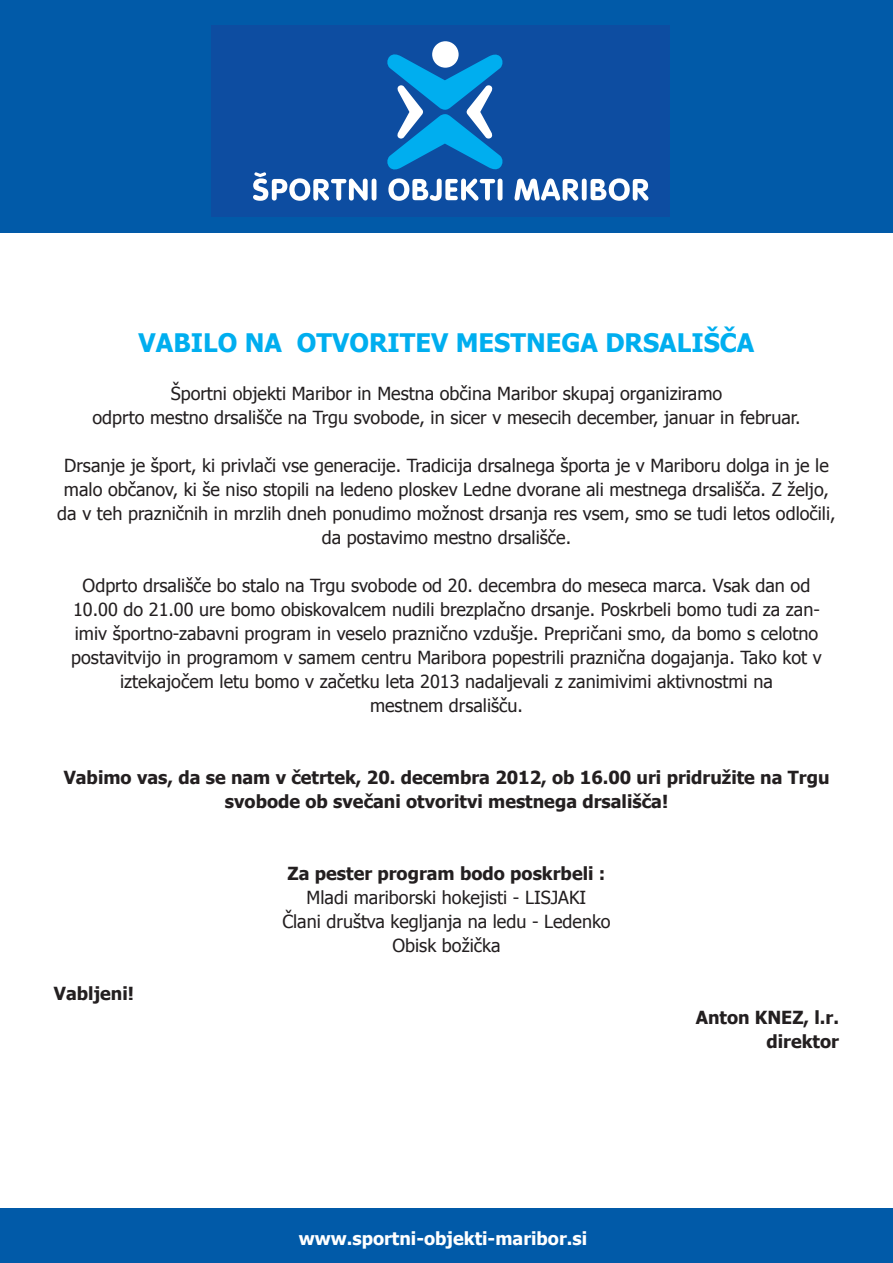
<style>
.page{position:relative;width:893px;height:1263px;background:#fff}
.page>*{position:absolute;margin:0;border:0;box-sizing:border-box;transform-origin:0 0}
.t1{font:700 25.5px "Tahoma";color:#00aeef}
.t2{font:18px/24px "Tahoma";color:#231f20;text-align:center}
.t3{font:700 18px/24px "Tahoma";color:#231f20;text-align:center}
.t4{font:700 18px "Tahoma";color:#fff}
</style>
<div class="page">
<div style="left:0;top:0;width:893px;height:233px;background:#015aa8"></div>
<div style="left:212px;top:26px;width:458px;height:191px;background:#0d4da1"></div>
<div style="left:432px;top:41px;width:27px;height:27px;background:#fff;border-radius:50%"></div>
<svg style="left:253px;top:53px;width:395px;height:148px"></svg>
<div style="left:0;top:1209px;width:893px;height:54px;background:#015aa8"></div>
<h1 class="t1" style="left:139px;top:325px;width:617px">VABILO NA OTVORITEV MESTNEGA DRSALIŠČA</h1>
<p class="t2" style="left:92px;top:381px;width:709px">Športni objekti Maribor in Mestna občina Maribor skupaj organiziramo<br>odprto mestno drsališče na Trgu svobode, in sicer v mesecih december, januar in februar.</p>
<p class="t2" style="left:57px;top:453px;width:780px">Drsanje je šport, ki privlači vse generacije. Tradicija drsalnega športa je v Mariboru dolga in je le malo občanov, ki še niso stopili na ledeno ploskev Ledne dvorane ali mestnega drsališča. Z željo, da v teh prazničnih in mrzlih dneh ponudimo možnost drsanja res vsem, smo se tudi letos odločili, da postavimo mestno drsališče.</p>
<p class="t2" style="left:71px;top:573px;width:752px">Odprto drsališče bo stalo na Trgu svobode od 20. decembra do meseca marca. Vsak dan od 10.00 do 21.00 ure bomo obiskovalcem nudili brezplačno drsanje. Poskrbeli bomo tudi za zan&shy;imiv športno-zabavni program in veselo praznično vzdušje. Prepričani smo, da bomo s celotno postavitvijo in programom v samem centru Maribora popestrili praznična dogajanja. Tako kot v iztekajočem letu bomo v začetku leta 2013 nadaljevali z zanimivimi aktivnostmi na<br>mestnem drsališču.</p>
<p class="t3" style="left:64px;top:765px;width:767px">Vabimo vas, da se nam v četrtek, 20. decembra 2012, ob 16.00 uri pridružite na Trgu svobode ob svečani otvoritvi mestnega drsališča!</p>
<p class="t3" style="left:54px;top:981px;width:82px">Vabljeni!</p>
<p class="t3" style="left:288px;top:861px;width:319px">Za pester program bodo poskrbeli :</p>
<p class="t2" style="left:282px;top:885px;width:330px">Mladi mariborski hokejisti - LISJAKI<br>Člani društva kegljanja na ledu - Ledenko<br>Obisk božička</p>
<p class="t4" style="left:299px;top:1226px;width:290px">www.sportni-objekti-maribor.si</p>
<p class="t3" style="left:696px;top:1005px;width:145px;text-align:right">Anton KNEZ, l.r. direktor</p>
</div>
